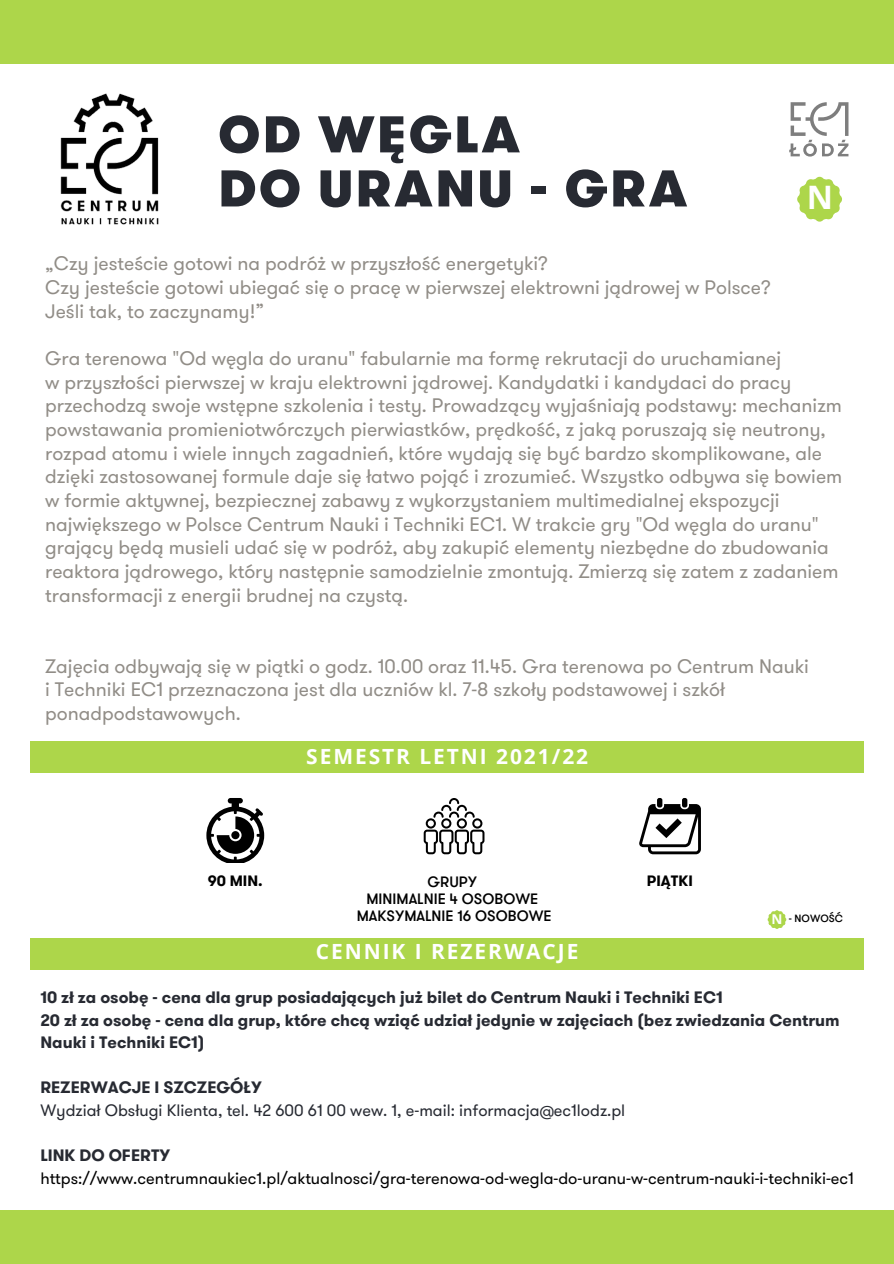
<style>
.page{position:relative;width:894px;height:1264px;background:#fff}
.page>*{position:absolute;margin:0;border:0;box-sizing:border-box;transform-origin:0 0}
.t1{font:900 51.45px "GT Walsheim Pro";letter-spacing:.05em;color:#272a32}
.t2{font:700 32.25px "Open Sans";color:#fff}
.t3{font:700 20.85px "Open Sans";letter-spacing:.095em;color:#fff}
.t4{font:19.5px/23.7px "GT Walsheim Pro";color:#918d87}
.t5{font:700 16.5px/22.5px "GT Walsheim Pro";color:#272a32}
.t6{font:16.5px "GT Walsheim Pro";color:#000}
.t7{font:16.5px "GT Walsheim Pro";color:#272a32}
.t8{font:500 15px "GT Walsheim Pro";color:#000}
.t9{font:700 15px "GT Walsheim Pro";color:#000}
.t10{font:700 13.5px "Open Sans";color:#fff}
.t11{font:500 10.5px "GT Walsheim Pro";color:#000}
</style>
<div class="page">
<img style="left:60px;top:93px;width:99px;height:132px">
<div style="left:30px;top:741px;width:834px;height:31px;background:#add64a"></div>
<div style="left:30px;top:938px;width:834px;height:31px;background:#add64a"></div>
<div style="left:0;top:0;width:893px;height:63px;background:#add64a"></div>
<div style="left:0;top:1210px;width:893px;height:53px;background:#add64a"></div>
<div style="left:656px;top:798px;width:6px;height:9px;background:#000;border-radius:2px"></div>
<div style="left:681px;top:798px;width:6px;height:9px;background:#000;border-radius:2px"></div>
<svg style="left:639px;top:804px;width:61px;height:50px"></svg>
<svg style="left:206px;top:798px;width:59px;height:65px"></svg>
<div style="left:231px;top:831px;width:8px;height:8px;background:#000;border-radius:50%"></div>
<svg style="left:423px;top:798px;width:61px;height:56px"></svg>
<svg style="left:789px;top:102px;width:59px;height:55px"></svg>
<svg style="left:797px;top:176px;width:45px;height:46px"></svg>
<svg style="left:767px;top:910px;width:19px;height:19px"></svg>
<p class="t1" style="left:218px;top:98px;width:303px">OD WĘGLA</p>
<p class="t1" style="left:218px;top:152px;width:470px">DO URANU - GRA</p>
<p class="t2" style="left:806px;top:175px;width:28px">N</p>
<p class="t4" style="left:45px;top:252px;width:504px">„Czy jesteście gotowi na podróż w przyszłość energetyki?</p>
<p class="t4" style="left:45px;top:275px;width:727px">Czy jesteście gotowi ubiegać się o pracę w pierwszej elektrowni jądrowej w Polsce?</p>
<p class="t4" style="left:45px;top:299px;width:220px">Jeśli tak, to zaczynamy!”</p>
<p class="t4" style="left:45px;top:346px;width:737px">Gra terenowa "Od węgla do uranu" fabularnie ma formę rekrutacji do uruchamianej</p>
<p class="t4" style="left:45px;top:370px;width:798px">w przyszłości pierwszej w kraju elektrowni jądrowej. Kandydatki i kandydaci do pracy przechodzą swoje wstępne szkolenia i testy. Prowadzący wyjaśniają podstawy: mechanizm powstawania promieniotwórczych pierwiastków, prędkość, z jaką poruszają się neutrony, rozpad atomu i wiele innych zagadnień, które wydają się być bardzo skomplikowane, ale dzięki zastosowanej formule daje się łatwo pojąć i zrozumieć. Wszystko odbywa się bowiem</p>
<p class="t4" style="left:45px;top:488px;width:794px">w formie aktywnej, bezpiecznej zabawy z wykorzystaniem multimedialnej ekspozycji największego w Polsce Centrum Nauki i Techniki EC1. W trakcie gry "Od węgla do uranu" grający będą musieli udać się w podróż, aby zakupić elementy niezbędne do zbudowania reaktora jądrowego, który następnie samodzielnie zmontują. Zmierzą się zatem z zadaniem transformacji z energii brudnej na czystą.</p>
<p class="t4" style="left:45px;top:654px;width:765px">Zajęcia odbywają się w piątki o godz. 10.00 oraz 11.45. Gra terenowa po Centrum Nauki</p>
<p class="t4" style="left:45px;top:677px;width:681px">i Techniki EC1 przeznaczona jest dla uczniów kl. 7-8 szkoły podstawowej i szkół ponadpodstawowych.</p>
<p class="t3" style="left:306px;top:741px;width:283px">SEMESTR LETNI 2021/22</p>
<p class="t9" style="left:208px;top:869px;width:56px">90 MIN.</p>
<p class="t8" style="left:427px;top:876px;width:51px">GRUPY</p>
<p class="t9" style="left:646px;top:869px;width:47px">PIĄTKI</p>
<p class="t8" style="left:366px;top:892px;width:173px">MINIMALNIE 4 OSOBOWE</p>
<p class="t8" style="left:356px;top:909px;width:196px">MAKSYMALNIE 16 OSOBOWE</p>
<p class="t10" style="left:771px;top:909px;width:12px">N</p>
<p class="t11" style="left:788px;top:914px;width:55px">- NOWOŚĆ</p>
<p class="t3" style="left:316px;top:936px;width:264px">CENNIK I REZERWACJE</p>
<p class="t5" style="left:40px;top:986px;width:683px">10 zł za osobę - cena dla grup posiadających już bilet do Centrum Nauki i Techniki EC1</p>
<p class="t5" style="left:40px;top:1009px;width:800px">20 zł za osobę - cena dla grup, które chcą wziąć udział jedynie w zajęciach (bez zwiedzania Centrum<br>Nauki i Techniki EC1)</p>
<p class="t5" style="left:40px;top:1076px;width:223px">REZERWACJE I SZCZEGÓŁY</p>
<p class="t7" style="left:40px;top:1098px;width:586px">Wydział Obsługi Klienta, tel. 42 600 61 00 wew. 1, e-mail: informacja@ec1lodz.pl</p>
<p class="t5" style="left:40px;top:1144px;width:131px">LINK DO OFERTY</p>
<p class="t6" style="left:40px;top:1166px;width:814px">https://www.centrumnaukiec1.pl/aktualnosci/gra-terenowa-od-wegla-do-uranu-w-centrum-nauki-i-techniki-ec1</p>
</div>
